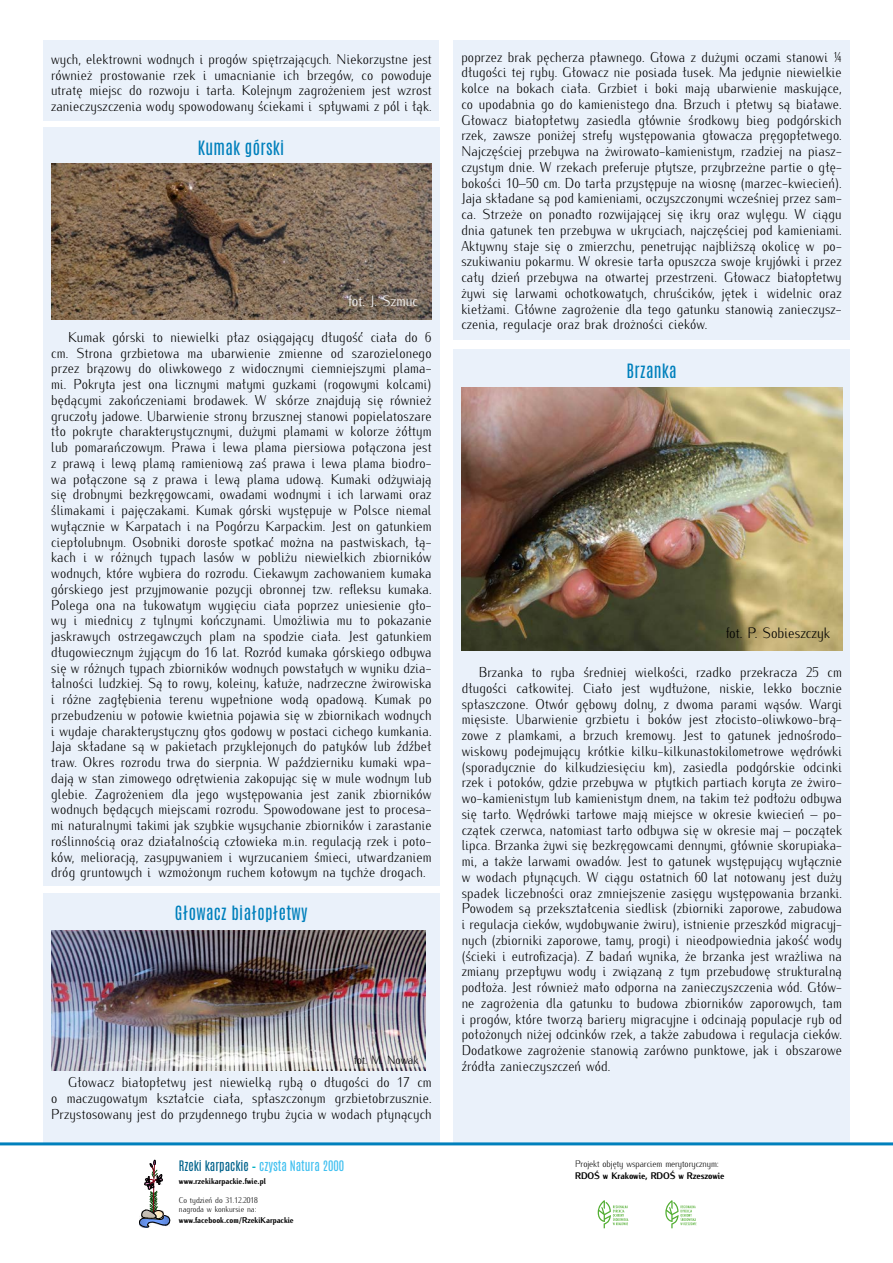
<style>
.page{position:relative;width:893px;height:1263px;background:#fff}
.page>*{position:absolute;margin:0;border:0;box-sizing:border-box;transform-origin:0 0}
.t1{font:16.5px "Antonio";letter-spacing:.02em;color:#0080bc}
.t2{font:300 15px "Iwona Cond";color:#000}
.t3{font:300 15px "Iwona Cond";color:#fff}
.t4{font:300 14.25px/15.8px "Iwona Cond";letter-spacing:.01em;color:#000;text-align:justify}
.t5{font:12px "Antonio";color:#41c0f0}
.t6{font:300 12px "Iwona Cond";color:#000}
.t7{font:300 9.45px "Iwona Cond";letter-spacing:-.01em;color:#000}
.t8{font:800 9.45px "Iwona Cond";letter-spacing:-.01em;color:#000}
.t9{font:800 8.4px "Iwona Cond";color:#000}
.t10{font:300 8.4px/8.4px "Iwona Cond";color:#000}
.s1{color:#00628b}
.s2{color:#00b1c5}
</style>
<div class="page">
<div style="left:454px;top:350px;width:396px;height:794px;background:#eaf1fa"></div>
<div style="left:43px;top:128px;width:396px;height:758px;background:#eaf1fa"></div>
<div style="left:43px;top:893px;width:396px;height:249px;background:#eaf1fa"></div>
<svg style="left:139px;top:1159px;width:31px;height:68px"></svg>
<svg style="left:598px;top:1200px;width:30px;height:28px"></svg>
<svg style="left:665px;top:1200px;width:31px;height:28px"></svg>
<hr style="left:0;top:1142px;width:893px;height:3px;background:#0080bc">
<div style="left:43px;top:40px;width:396px;height:81px;background:#eaf1fa"></div>
<img style="left:51px;top:164px;width:380px;height:155px">
<img style="left:461px;top:388px;width:381px;height:263px">
<img style="left:52px;top:930px;width:374px;height:141px">
<div style="left:454px;top:40px;width:396px;height:300px;background:#eaf1fa"></div>
<p class="t4" style="left:51px;top:50px;width:382px">wych, elektrowni wodnych i progów spiętrzających. Niekorzystne jest również prostowanie rzek i umacnianie ich brzegów, co powoduje utratę miejsc do rozwoju i tarła. Kolejnym zagrożeniem jest wzrost zanieczyszczenia wody spowodowany ściekami i spływami z pól i łąk.</p>
<p class="t1" style="left:198px;top:136px;width:88px">Kumak górski</p>
<p class="t3" style="left:349px;top:289px;width:71px">fot. J. Szmuc</p>
<p class="t4" style="left:51px;top:328px;width:382px;text-indent:17px">Kumak górski to niewielki płaz osiągający długość ciała do 6 cm. Strona grzbietowa ma ubarwienie zmienne od szarozielonego przez brązowy do oliwkowego z widocznymi ciemniejszymi plama&shy;mi. Pokryta jest ona licznymi małymi guzkami (rogowymi kolcami) będącymi zakończeniami brodawek. W skórze znajdują się również gruczoły jadowe. Ubarwienie strony brzusznej stanowi popielatoszare tło pokryte charakterystycznymi, dużymi plamami w kolorze żółtym lub pomarańczowym. Prawa i lewa plama piersiowa połączona jest z prawą i lewą plamą ramieniową zaś prawa i lewa plama biodro&shy;wa połączone są z prawa i lewą plama udową. Kumaki odżywiają się drobnymi bezkręgowcami, owadami wodnymi i ich larwami oraz ślimakami i pajęczakami. Kumak górski występuje w Polsce niemal wyłącznie w Karpatach i na Pogórzu Karpackim. Jest on gatunkiem ciepłolubnym. Osobniki dorosłe spotkać można na pastwiskach, łą&shy;kach i w różnych typach lasów w pobliżu niewielkich zbiorników wodnych, które wybiera do rozrodu. Ciekawym zachowaniem kumaka górskiego jest przyjmowanie pozycji obronnej tzw. refleksu kumaka.<br>Polega ona na łukowatym wygięciu ciała poprzez uniesienie gło&shy;wy i miednicy z tylnymi kończynami. Umożliwia mu to pokazanie jaskrawych ostrzegawczych plam na spodzie ciała. Jest gatunkiem długowiecznym żyjącym do 16 lat. Rozród kumaka górskiego odbywa się w różnych typach zbiorników wodnych powstałych w wyniku dzia&shy;łalności ludzkiej. Są to rowy, koleiny, kałuże, nadrzeczne żwirowiska i różne zagłębienia terenu wypełnione wodą opadową. Kumak po przebudzeniu w połowie kwietnia pojawia się w zbiornikach wodnych i wydaje charakterystyczny głos godowy w postaci cichego kumkania.<br>Jaja składane są w pakietach przyklejonych do patyków lub źdźbeł traw. Okres rozrodu trwa do sierpnia. W październiku kumaki wpa&shy;dają w stan zimowego odrętwienia zakopując się w mule wodnym lub glebie. Zagrożeniem dla jego występowania jest zanik zbiorników wodnych będących miejscami rozrodu. Spowodowane jest to procesa&shy;mi naturalnymi takimi jak szybkie wysychanie zbiorników i zarastanie roślinnością oraz działalnością człowieka m.in. regulacją rzek i poto&shy;ków, melioracją, zasypywaniem i wyrzucaniem śmieci, utwardzaniem dróg gruntowych i wzmożonym ruchem kołowym na tychże drogach.</p>
<p class="t1" style="left:175px;top:901px;width:134px">Głowacz białopłetwy</p>
<p class="t6" style="left:354px;top:1050px;width:66px">fot. M. Nowak</p>
<p class="t4" style="left:51px;top:1073px;width:382px;text-indent:17px">Głowacz białopłetwy jest niewielką rybą o długości do 17 cm o maczugowatym kształcie ciała, spłaszczonym grzbietobrzusznie.<br>Przystosowany jest do przydennego trybu życia w wodach płynących</p>
<p class="t5" style="left:179px;top:1157px;width:167px"><span class="s1">Rzeki karpackie</span> <span class="s2">–</span> czysta Natura 2000</p>
<p class="t9" style="left:179px;top:1175px;width:88px">www.rzekikarpackie.fwie.pl</p>
<p class="t10" style="left:179px;top:1195px;width:80px">Co tydzień do 31.12.2018 nagroda w konkursie na:</p>
<p class="t9" style="left:179px;top:1214px;width:116px">www.facebook.com/RzekiKarpackie</p>
<p class="t4" style="left:461px;top:48px;width:382px">poprzez brak pęcherza pławnego. Głowa z dużymi oczami stanowi ¼ długości tej ryby. Głowacz nie posiada łusek. Ma jedynie niewielkie kolce na bokach ciała. Grzbiet i boki mają ubarwienie maskujące, co upodabnia go do kamienistego dna. Brzuch i płetwy są białawe.<br>Głowacz białopłetwy zasiedla głównie środkowy bieg podgórskich rzek, zawsze poniżej strefy występowania głowacza pręgopłetwego.<br>Najczęściej przebywa na żwirowato-kamienistym, rzadziej na piasz&shy;czystym dnie. W rzekach preferuje płytsze, przybrzeżne partie o głę&shy;bokości 10–50 cm. Do tarła przystępuje na wiosnę (marzec-kwiecień).<br>Jaja składane są pod kamieniami, oczyszczonymi wcześniej przez sam&shy;ca. Strzeże on ponadto rozwijającej się ikry oraz wylęgu. W ciągu dnia gatunek ten przebywa w ukryciach, najczęściej pod kamieniami.<br>Aktywny staje się o zmierzchu, penetrując najbliższą okolicę w po&shy;szukiwaniu pokarmu. W okresie tarła opuszcza swoje kryjówki i przez cały dzień przebywa na otwartej przestrzeni. Głowacz białopłetwy żywi się larwami ochotkowatych, chruścików, jętek i widelnic oraz kiełżami. Główne zagrożenie dla tego gatunku stanowią zanieczysz&shy;czenia, regulacje oraz brak drożności cieków.</p>
<p class="t1" style="left:627px;top:358px;width:52px">Brzanka</p>
<p class="t2" style="left:726px;top:621px;width:106px">fot. P. Sobieszczyk</p>
<p class="t4" style="left:462px;top:663px;width:382px;text-indent:17px">Brzanka to ryba średniej wielkości, rzadko przekracza 25 cm długości całkowitej. Ciało jest wydłużone, niskie, lekko bocznie spłaszczone. Otwór gębowy dolny, z dwoma parami wąsów. Wargi mięsiste. Ubarwienie grzbietu i boków jest złocisto-oliwkowo-brą&shy;zowe z plamkami, a brzuch kremowy. Jest to gatunek jednośrodo&shy;wiskowy podejmujący krótkie kilku-kilkunastokilometrowe wędrówki (sporadycznie do kilkudziesięciu km), zasiedla podgórskie odcinki rzek i potoków, gdzie przebywa w płytkich partiach koryta ze żwiro&shy;wo-kamienistym lub kamienistym dnem, na takim też podłożu odbywa się tarło. Wędrówki tarłowe mają miejsce w okresie kwiecień – po&shy;czątek czerwca, natomiast tarło odbywa się w okresie maj – początek lipca. Brzanka żywi się bezkręgowcami dennymi, głównie skorupiaka&shy;mi, a także larwami owadów. Jest to gatunek występujący wyłącznie w wodach płynących. W ciągu ostatnich 60 lat notowany jest duży spadek liczebności oraz zmniejszenie zasięgu występowania brzanki.<br>Powodem są przekształcenia siedlisk (zbiorniki zaporowe, zabudowa i regulacja cieków, wydobywanie żwiru), istnienie przeszkód migracyj&shy;nych (zbiorniki zaporowe, tamy, progi) i nieodpowiednia jakość wody (ścieki i eutrofizacja). Z badań wynika, że brzanka jest wrażliwa na zmiany przepływu wody i związaną z tym przebudowę strukturalną podłoża. Jest również mało odporna na zanieczyszczenia wód. Głów&shy;ne zagrożenia dla gatunku to budowa zbiorników zaporowych, tam i progów, które tworzą bariery migracyjne i odcinają populacje ryb od położonych niżej odcinków rzek, a także zabudowa i regulacja cieków.<br>Dodatkowe zagrożenie stanowią zarówno punktowe, jak i obszarowe źródła zanieczyszczeń wód.</p>
<p class="t7" style="left:575px;top:1157px;width:145px">Projekt objęty wsparciem merytorycznym:</p>
<p class="t8" style="left:575px;top:1168px;width:151px">RDOŚ w Krakowie, RDOŚ w Rzeszowie</p>
</div>
